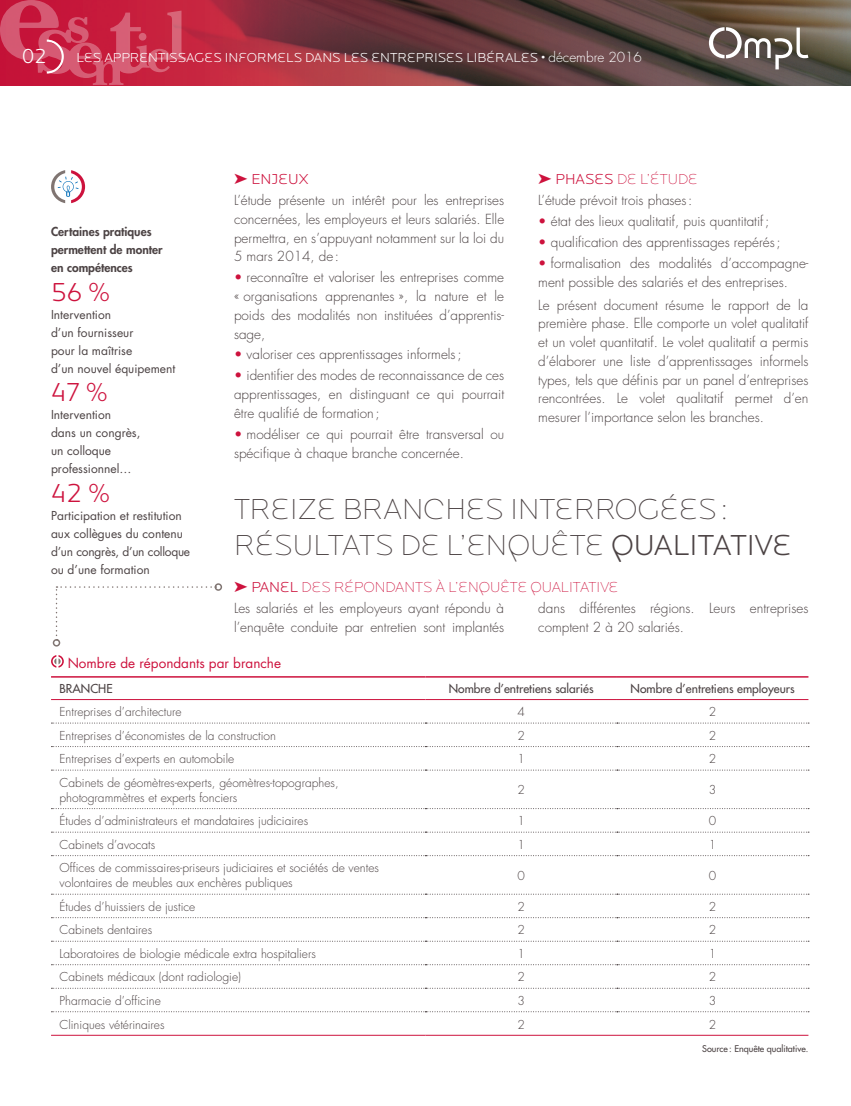
<style>
.page{position:relative;width:851px;height:1106px;background:#fff}
.page>*{position:absolute;margin:0;border:0;box-sizing:border-box;transform-origin:0 0}
.ESS_GRAND_TITRE_int{font:200 30px/36px "Locator Display";color:#4c4344}
.ESS_HORS_TEXTE_texte{font:300 27px "Locator Display";color:#cd123d}
.ESS_TEXTE_COURANT{font:300 21px "Locator Display";color:#fff}
.t1{font:200 15px "Locator Display";color:#cd123d}
.t2{font:300 15px "Locator Display";color:#cd123d}
.ESS_TEXTE_COURANT-2{font:300 13.5px/18.8px "Futura Std";color:#4c4344;text-align:justify}
.t3{font:300 13.5px "Locator Display";color:#fff}
.t4{font:13.5px "Futura Std";color:#cd123d}
.t5{font:300 12px/15px "Futura Std";color:#4c4344}
.ESS_HORS_TEXTE_texte-2{font:12px/18px "Futura Std";color:#4c4344}
.t6{font:500 12px "Futura Std";color:#4c4344}
.ESS_HORS_TEXTE_texte-3{font:800 12px/18px "Futura Std";color:#4c4344}
.t7{font:500 9px "Futura Std";color:#4c4344}
.s1{font-family:"Futura Std"}
.s2{font-weight:300}
.s3{color:#cd123d}
</style>
<div class="page">
<svg style="left:186px;top:0;width:664px;height:85px;background:#713d3f"></svg>
<svg style="left:0;top:0;width:186px;height:85px;background:#cc3351"></svg>
<svg style="left:708px;top:27px;width:100px;height:42px"></svg>
<svg style="left:51px;top:655px;width:13px;height:12px"></svg>
<svg style="left:51px;top:677px;width:757px;height:1px"></svg>
<svg style="left:51px;top:700px;width:757px;height:313px"></svg>
<hr style="left:51px;top:699px;width:374px;height:1px;background:#cd123d">
<hr style="left:425px;top:699px;width:192px;height:1px;background:#cd123d">
<hr style="left:617px;top:699px;width:191px;height:1px;background:#cd123d">
<svg style="left:51px;top:722px;width:757px;height:1px"></svg>
<svg style="left:51px;top:746px;width:757px;height:1px"></svg>
<svg style="left:51px;top:831px;width:757px;height:1px"></svg>
<svg style="left:51px;top:855px;width:757px;height:1px"></svg>
<svg style="left:51px;top:893px;width:757px;height:1px"></svg>
<svg style="left:51px;top:940px;width:757px;height:1px"></svg>
<svg style="left:51px;top:964px;width:757px;height:1px"></svg>
<svg style="left:51px;top:769px;width:757px;height:1px"></svg>
<svg style="left:51px;top:917px;width:757px;height:1px"></svg>
<hr style="left:51px;top:676px;width:374px;height:1px;background:#cd123d">
<hr style="left:425px;top:676px;width:192px;height:1px;background:#cd123d">
<hr style="left:617px;top:676px;width:191px;height:1px;background:#cd123d">
<svg style="left:51px;top:808px;width:757px;height:1px"></svg>
<svg style="left:51px;top:987px;width:757px;height:1px"></svg>
<svg style="left:51px;top:1011px;width:757px;height:1px"></svg>
<hr style="left:51px;top:1034px;width:374px;height:1px;background:#cd123d">
<hr style="left:425px;top:1034px;width:192px;height:1px;background:#cd123d">
<hr style="left:617px;top:1034px;width:191px;height:1px;background:#cd123d">
<svg style="left:51px;top:170px;width:34px;height:33px"></svg>
<svg style="left:56px;top:586px;width:156px;height:54px"></svg>
<div style="left:53px;top:639px;width:7px;height:7px;border:2px solid #807572;border-radius:50%"></div>
<div style="left:214px;top:583px;width:8px;height:8px;border:2px solid #807572;border-radius:50%"></div>
<p class="ESS_TEXTE_COURANT" style="left:22px;top:43px;width:26px">02</p>
<p class="t3" style="left:77px;top:49px;width:567px">LES APPRENTISSAGES INFORMELS DANS LES ENTREPRISES LIBÉRALES • <span class="s1">décembre 2016</span></p>
<p class="t1" style="left:538px;top:170px;width:161px">➤ <span class="s2">PHASES</span> DE L’ÉTUDE</p>
<p class="ESS_TEXTE_COURANT-2" style="left:538px;top:191px;width:156px">L’étude prévoit trois phases:</p>
<p class="ESS_TEXTE_COURANT-2" style="left:538px;top:212px;width:232px"><span class="s3">•</span> état des lieux qualitatif, puis quantitatif;</p>
<p class="ESS_TEXTE_COURANT-2" style="left:538px;top:233px;width:244px"><span class="s3">•</span> qualification des apprentissages repérés;</p>
<p class="ESS_TEXTE_COURANT-2" style="left:538px;top:254px;width:272px"><span class="s3">•</span> formalisation des modalités d’accompagne&shy;ment possible des salariés et des entreprises.</p>
<p class="ESS_TEXTE_COURANT-2" style="left:538px;top:296px;width:272px">Le présent document résume le rapport de la première phase. Elle comporte un volet qualitatif et un volet quantitatif. Le volet qualitatif a permis d’élaborer une liste d’apprentissages informels types, tels que définis par un panel d’entreprises rencontrées. Le volet qualitatif permet d’en mesurer l’importance selon les branches.</p>
<p class="t2" style="left:234px;top:170px;width:76px">➤ ENJEUX</p>
<p class="ESS_TEXTE_COURANT-2" style="left:234px;top:191px;width:272px">L’étude présente un intérêt pour les entreprises concernées, les employeurs et leurs salariés. Elle permettra, en s’appuyant notamment sur la loi du 5 mars 2014, de:</p>
<p class="ESS_TEXTE_COURANT-2" style="left:234px;top:268px;width:272px"><span class="s3">•</span> reconnaître et valoriser les entreprises comme « organisations apprenantes », la nature et le poids des modalités non instituées d’apprentis&shy;sage,</p>
<p class="ESS_TEXTE_COURANT-2" style="left:234px;top:345px;width:229px"><span class="s3">•</span> valoriser ces apprentissages informels;</p>
<p class="ESS_TEXTE_COURANT-2" style="left:234px;top:366px;width:271px"><span class="s3">•</span> identifier des modes de reconnaissance de ces apprentissages, en distinguant ce qui pourrait être qualifié de formation ;</p>
<p class="ESS_TEXTE_COURANT-2" style="left:234px;top:425px;width:271px"><span class="s3">•</span> modéliser ce qui pourrait être transversal ou spécifique à chaque branche concernée.</p>
<p class="ESS_HORS_TEXTE_texte-3" style="left:51px;top:223px;width:113px">Certaines pratiques permettent de monter en compétences</p>
<p class="ESS_HORS_TEXTE_texte" style="left:51px;top:275px;width:61px">56%</p>
<p class="ESS_HORS_TEXTE_texte-2" style="left:51px;top:305px;width:126px">Intervention<br>d’un fournisseur<br>pour la maîtrise<br>d’un nouvel équipement</p>
<p class="ESS_HORS_TEXTE_texte" style="left:51px;top:376px;width:59px">47%</p>
<p class="ESS_HORS_TEXTE_texte-2" style="left:51px;top:406px;width:91px">Intervention<br>dans un congrès, un colloque professionnel…</p>
<p class="ESS_HORS_TEXTE_texte" style="left:51px;top:477px;width:61px">42%</p>
<p class="ESS_HORS_TEXTE_texte-2" style="left:51px;top:507px;width:141px">Participation et restitution aux collègues du contenu d’un congrès, d’un colloque ou d’une formation</p>
<p class="ESS_GRAND_TITRE_int" style="left:234px;top:490px;width:559px">TREIZE BRANCHES INTERROGÉES:<br>RÉSULTATS DE L’ENQUÊTE <span class="s2">QUALITATIVE</span></p>
<p class="t1" style="left:234px;top:577px;width:386px">➤ <span class="s2">PANEL</span> DES RÉPONDANTS À L’ENQUÊTE QUALITATIVE</p>
<p class="ESS_TEXTE_COURANT-2" style="left:234px;top:599px;width:272px">Les salariés et les employeurs ayant répondu à l’enquête conduite par entretien sont implantés</p>
<p class="ESS_TEXTE_COURANT-2" style="left:538px;top:599px;width:271px">dans différentes régions. Leurs entreprises comptent 2 à 20 salariés.</p>
<p class="t4" style="left:68px;top:654px;width:215px">Nombre de répondants par branche</p>
<p class="t6" style="left:60px;top:681px;width:55px">BRANCHE</p>
<p class="t6" style="left:448px;top:681px;width:146px">Nombre d’entretiens salariés</p>
<p class="t6" style="left:630px;top:681px;width:166px">Nombre d’entretiens employeurs</p>
<p class="t5" style="left:60px;top:704px;width:123px">Entreprises d’architecture</p>
<p class="t5" style="left:517px;top:704px;width:9px">4</p>
<p class="t5" style="left:708px;top:704px;width:9px">2</p>
<p class="t5" style="left:60px;top:728px;width:218px">Entreprises d’économistes de la construction</p>
<p class="t5" style="left:517px;top:728px;width:9px">2</p>
<p class="t5" style="left:708px;top:728px;width:9px">2</p>
<p class="t5" style="left:60px;top:751px;width:176px">Entreprises d’experts en automobile</p>
<p class="t5" style="left:517px;top:751px;width:9px">1</p>
<p class="t5" style="left:708px;top:751px;width:9px">2</p>
<p class="t5" style="left:60px;top:775px;width:280px">Cabinets de géomètres-experts, géomètres-topographes, photogrammètres et experts fonciers</p>
<p class="t5" style="left:517px;top:782px;width:9px">2</p>
<p class="t5" style="left:708px;top:782px;width:9px">3</p>
<p class="t5" style="left:60px;top:813px;width:250px">Études d’administrateurs et mandataires judiciaires</p>
<p class="t5" style="left:517px;top:813px;width:9px">1</p>
<p class="t5" style="left:708px;top:813px;width:9px">0</p>
<p class="t5" style="left:60px;top:837px;width:97px">Cabinets d’avocats</p>
<p class="t5" style="left:517px;top:837px;width:9px">1</p>
<p class="t5" style="left:708px;top:837px;width:9px">1</p>
<p class="t5" style="left:60px;top:860px;width:321px">Offices de commissaires-priseurs judiciaires et sociétés de ventes volontaires de meubles aux enchères publiques</p>
<p class="t5" style="left:517px;top:868px;width:9px">0</p>
<p class="t5" style="left:708px;top:868px;width:9px">0</p>
<p class="t5" style="left:60px;top:899px;width:137px">Études d’huissiers de justice</p>
<p class="t5" style="left:517px;top:899px;width:9px">2</p>
<p class="t5" style="left:708px;top:899px;width:9px">2</p>
<p class="t5" style="left:60px;top:923px;width:94px">Cabinets dentaires</p>
<p class="t5" style="left:517px;top:923px;width:9px">2</p>
<p class="t5" style="left:708px;top:923px;width:9px">2</p>
<p class="t5" style="left:60px;top:946px;width:258px">Laboratoires de biologie médicale extra hospitaliers</p>
<p class="t5" style="left:517px;top:946px;width:9px">1</p>
<p class="t5" style="left:708px;top:946px;width:9px">1</p>
<p class="t5" style="left:60px;top:970px;width:183px">Cabinets médicaux (dont radiologie)</p>
<p class="t5" style="left:517px;top:970px;width:9px">2</p>
<p class="t5" style="left:708px;top:970px;width:9px">2</p>
<p class="t5" style="left:60px;top:993px;width:103px">Pharmacie d’officine</p>
<p class="t5" style="left:517px;top:993px;width:9px">3</p>
<p class="t5" style="left:708px;top:993px;width:9px">3</p>
<p class="t5" style="left:60px;top:1017px;width:106px">Cliniques vétérinaires</p>
<p class="t5" style="left:517px;top:1017px;width:9px">2</p>
<p class="t5" style="left:708px;top:1017px;width:9px">2</p>
<p class="t7" style="left:702px;top:1042px;width:108px">Source : Enquête qualitative.</p>
</div>
